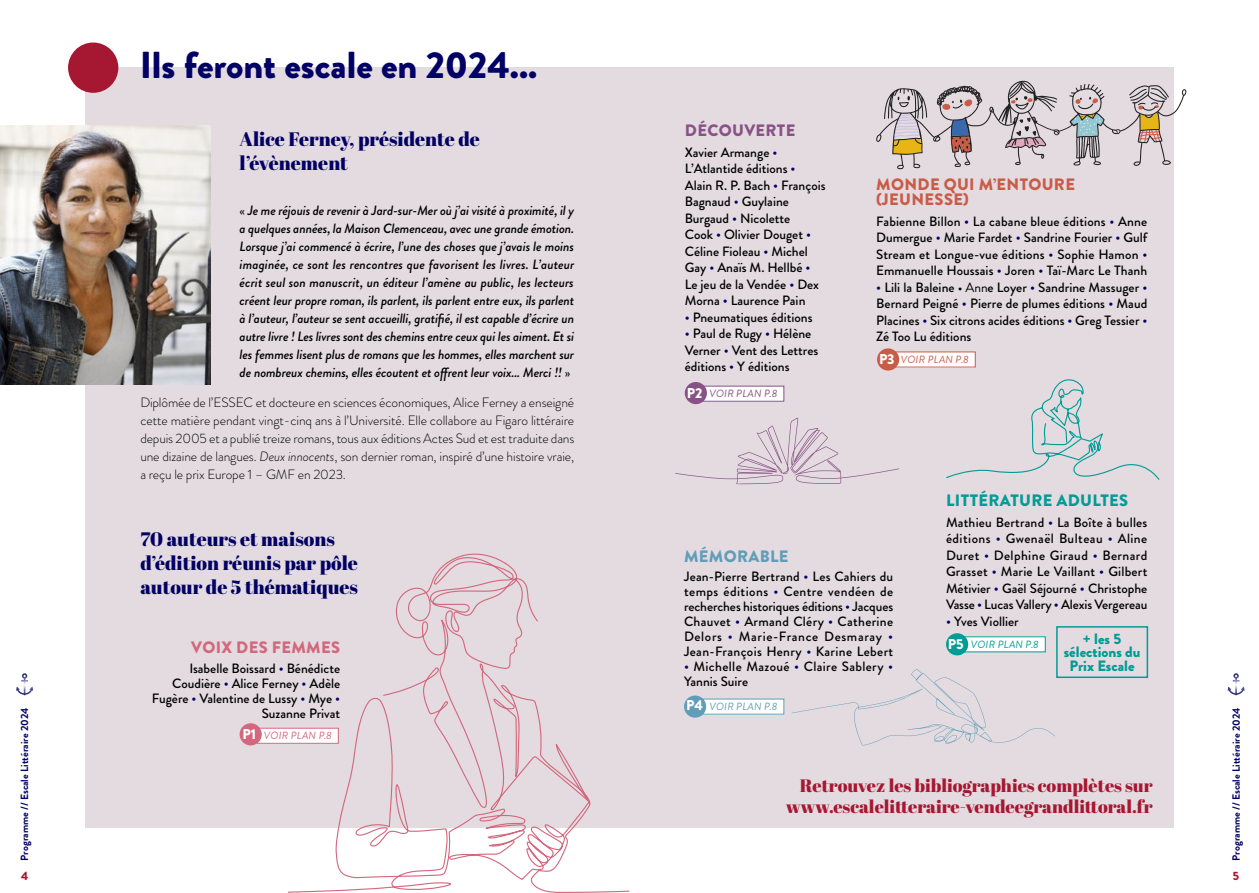
<style>
.page{position:relative;width:1259px;height:893px;background:#fff}
.page>*{position:absolute;margin:0;border:0;box-sizing:border-box;transform-origin:0 0}
.t1{font:900 37.5px "Brandon Grotesque";color:#020064}
.t2{font:19.5px/24px "Abril Fatface";color:#020064}
.t3{font:18px/21px "Abril Fatface";color:#a61731;text-align:right}
.t4{font:900 16.5px/15px "Brandon Grotesque";letter-spacing:.02em;color:#c95c47}
.t5{font:900 16.5px "Brandon Grotesque";letter-spacing:.02em;color:#009c95}
.t6{font:900 16.5px "Brandon Grotesque";letter-spacing:.02em;color:#d3677d}
.t7{font:900 16.5px "Brandon Grotesque";letter-spacing:.02em;color:#895186}
.t8{font:900 16.5px "Brandon Grotesque";letter-spacing:.02em;color:#609db9}
.t9{font:900 15px/13.5px "Brandon Grotesque";color:#009c95;text-align:center}
.t10{font:900 14.25px "Brandon Grotesque";letter-spacing:-.005em;color:#fff}
.t11{font:500 13.5px/16.5px "Brandon Grotesque";color:#000;text-align:justify}
.t12{font:italic 500 13.5px/18px "Brandon Grotesque";letter-spacing:-.01em;color:#000;text-align:justify}
.t13{font:300 13.5px/18px "Brandon Grotesque";letter-spacing:-.01em;color:#000;text-align:justify}
.t14{font:500 13.5px/15px "Brandon Grotesque";letter-spacing:.025em;color:#000}
.t15{font:900 12px "Brandon Grotesque";color:#a61731}
.t16{font:700 10.5px "Brandon Grotesque";color:#020064}
.t17{font:italic 10.5px "Brandon Grotesque";letter-spacing:.02em;color:#d3677d}
.t18{font:italic 10.5px "Brandon Grotesque";letter-spacing:.02em;color:#895186}
.t19{font:italic 10.5px "Brandon Grotesque";letter-spacing:.02em;color:#609db9}
.t20{font:italic 10.5px "Brandon Grotesque";letter-spacing:.02em;color:#009c95}
.t21{font:italic 10.5px "Brandon Grotesque";letter-spacing:.02em;color:#c95c47}
.s1{font-weight:400;font-style:normal}
.s2{font-style:italic}
.s3{color:#020064}
.s4{font-weight:400}
</style>
<div class="page">
<svg style="left:16px;top:673px;width:17px;height:22px"></svg>
<svg style="left:1227px;top:673px;width:17px;height:22px"></svg>
<div style="left:85px;top:68px;width:489px;height:760px;background:#e3dbe0"></div>
<div style="left:566px;top:68px;width:608px;height:760px;background:#e3dbe0"></div>
<div style="left:68px;top:43px;width:50px;height:50px;background:#a61731;border-radius:50%"></div>
<img style="left:0;top:125px;width:211px;height:259px">
<svg style="left:287px;top:553px;width:343px;height:340px"></svg>
<svg style="left:876px;top:80px;width:310px;height:89px"></svg>
<svg style="left:675px;top:417px;width:224px;height:67px"></svg>
<svg style="left:791px;top:669px;width:264px;height:77px"></svg>
<svg style="left:946px;top:379px;width:214px;height:101px"></svg>
<div style="left:257px;top:728px;width:81px;height:15px;background:#fff"></div>
<div style="left:257px;top:728px;width:81px;height:15px;border:1px solid #d3677d"></div>
<div style="left:703px;top:386px;width:81px;height:15px;background:#fff"></div>
<div style="left:703px;top:699px;width:81px;height:15px;background:#fff"></div>
<div style="left:964px;top:637px;width:81px;height:15px;background:#fff"></div>
<div style="left:894px;top:352px;width:81px;height:15px;background:#fff"></div>
<div style="left:240px;top:723px;width:22px;height:22px;background:#d3677d;border-radius:50%"></div>
<div style="left:685px;top:382px;width:22px;height:22px;background:#895186;border-radius:50%"></div>
<div style="left:877px;top:348px;width:22px;height:23px;background:#c95c47;border-radius:50%"></div>
<div style="left:684px;top:695px;width:22px;height:23px;background:#609db9;border-radius:50%"></div>
<div style="left:946px;top:633px;width:22px;height:22px;background:#009c95;border-radius:50%"></div>
<div style="left:1056px;top:626px;width:92px;height:52px;border:2px solid #009c95"></div>
<h1 class="t1" style="left:140px;top:38px;width:399px">Ils feront escale en 2024...</h1>
<h2 class="t2" style="left:240px;top:127px;width:242px">Alice Ferney, présidente de l’évènement</h2>
<p class="t12" style="left:240px;top:201px;width:336px"><span class="s1">«</span> Je me réjouis de revenir à Jard-sur-Mer où j’ai visité à proximité, il y a quelques années, la Maison Clemenceau, avec une grande émotion.<br>Lorsque j’ai commencé à écrire, l’une des choses que j’avais le moins imaginée, ce sont les rencontres que favorisent les livres. L’auteur écrit seul son manuscrit, un éditeur l’amène au public, les lecteurs créent leur propre roman, ils parlent, ils parlent entre eux, ils parlent à l’auteur, l’auteur se sent accueilli, gratifié, il est capable d’écrire un autre livre ! Les livres sont des chemins entre ceux qui les aiment. Et si les femmes lisent plus de romans que les hommes, elles marchent sur de nombreux chemins, elles écoutent et offrent leur voix... Merci !! <span class="s1">»</span></p>
<p class="t13" style="left:140px;top:393px;width:436px">Diplômée de l’ESSEC et docteure en sciences économiques, Alice Ferney a enseigné cette matière pendant vingt-cinq ans à l’Université. Elle collabore au Figaro littéraire depuis 2005 et a publié treize romans, tous aux éditions Actes Sud et est traduite dans une dizaine de langues. <span class="s2">Deux innocents</span>, son dernier roman, inspiré d’une histoire vraie, a reçu le prix Europe 1 – GMF en 2023.</p>
<p class="t7" style="left:685px;top:119px;width:112px">DÉCOUVERTE</p>
<p class="t11" style="left:685px;top:144px;width:142px;text-align:left">Xavier Armange <span class="s3">•<br></span>L’Atlantide éditions <span class="s3">•<br></span>Alain R. P. Bach <span class="s3">•</span> François<br>Bagnaud <span class="s3">•</span> Guylaine<br>Burgaud <span class="s3">•</span> Nicolette<br>Cook <span class="s3">•</span> Olivier Douget <span class="s3">•<br></span>Céline Fioleau <span class="s3">•</span> Michel<br>Gay <span class="s3">•</span> Anaïs M. Hellbé <span class="s3">•<br></span>Le jeu de la Vendée <span class="s3">•</span> Dex<br>Morna <span class="s3">•</span> Laurence Pain</p>
<p class="t11" style="left:685px;top:309px;width:129px"><span class="s3">•</span> Pneumatiques éditions</p>
<p class="t11" style="left:685px;top:326px;width:135px;text-align:left"><span class="s3">•</span> Paul de Rugy <span class="s3">•</span> Hélène<br>Verner <span class="s3">•</span> Vent des Lettres éditions <span class="s3">•</span> Y éditions</p>
<p class="t10" style="left:687px;top:383px;width:17px">P2</p>
<p class="t18" style="left:709px;top:387px;width:69px">VOIR PLAN P.8</p>
<p class="t4" style="left:876px;top:177px;width:200px">MONDE QUI M’ENTOURE (JEUNESSE)</p>
<p class="t11" style="left:876px;top:213px;width:273px">Fabienne Billon <span class="s3">•</span> La cabane bleue éditions <span class="s3">•</span> Anne Dumergue <span class="s3">•</span> Marie Fardet <span class="s3">•</span> Sandrine Fourier <span class="s3">•</span> Gulf Stream et Longue-vue éditions <span class="s3">•</span> Sophie Hamon <span class="s3">• </span>Emmanuelle Houssais <span class="s3">•</span> Joren <span class="s3">•</span> Taï-Marc Le Thanh</p>
<p class="t11" style="left:876px;top:279px;width:273px"><span class="s3">•</span> Lili la Baleine <span class="s4">• Ann</span>e Loyer <span class="s3">•</span> Sandrine Massuger <span class="s3">• </span>Bernard Peigné <span class="s3">•</span> Pierre de plumes éditions <span class="s3">•</span> Maud Placines <span class="s3">•</span> Six citrons acides éditions <span class="s3">•</span> Greg Tessier <span class="s3">• </span>Zé Too Lu éditions</p>
<p class="t10" style="left:879px;top:349px;width:17px">P3</p>
<p class="t21" style="left:901px;top:352px;width:69px">VOIR PLAN P.8</p>
<p class="t5" style="left:946px;top:489px;width:184px">LITTÉRATURE ADULTES</p>
<p class="t11" style="left:946px;top:514px;width:203px">Mathieu Bertrand <span class="s3">•</span> La Boîte à bulles éditions <span class="s3">•</span> Gwenaël Bulteau <span class="s3">•</span> Aline Duret <span class="s3">•</span> Delphine Giraud <span class="s3">•</span> Bernard Grasset <span class="s3">•</span> Marie Le Vaillant <span class="s3">•</span> Gilbert Métivier <span class="s3">•</span> Gaël Séjourné <span class="s3">•</span> Christophe Vasse <span class="s3">•</span> Lucas Vallery <span class="s3">•</span> Alexis Vergereau</p>
<p class="t11" style="left:946px;top:613px;width:74px"><span class="s3">•</span> Yves Viollier</p>
<h2 class="t2" style="left:140px;top:526px;width:219px">70 auteurs et maisons d’édition réunis par pôle autour de 5 thématiques</h2>
<p class="t8" style="left:684px;top:545px;width:106px">MÉMORABLE</p>
<p class="t11" style="left:684px;top:569px;width:211px;line-height:15px">Jean-Pierre Bertrand <span class="s3">•</span> Les Cahiers du temps éditions <span class="s3">•</span> Centre vendéen de recherches historiques éditions <span class="s3">•</span> Jacques Chauvet <span class="s3">•</span> Armand Cléry <span class="s3">•</span> Catherine Delors <span class="s3">•</span> Marie-France Desmaray <span class="s3">• </span>Jean-François Henry <span class="s3">•</span> Karine Lebert</p>
<p class="t14" style="left:684px;top:659px;width:211px"><span class="s3">•</span> Michelle Mazoué <span class="s3">•</span> Claire Sablery <span class="s3">•<br></span>Yannis Suire</p>
<p class="t10" style="left:948px;top:634px;width:17px">P5</p>
<p class="t9" style="left:1063px;top:632px;width:78px">+ les 5 sélections du<br>Prix Escale</p>
<p class="t20" style="left:971px;top:637px;width:69px">VOIR PLAN P.8</p>
<p class="t6" style="left:191px;top:636px;width:150px">VOIX DES FEMMES</p>
<p class="t11" style="left:152px;top:661px;width:190px;line-height:15px;text-align:right">Isabelle Boissard <span class="s3">•</span> Bénédicte<br>Coudière <span class="s3">•</span> Alice Ferney <span class="s3">•</span> Adèle<br>Fugère <span class="s3">•</span> Valentine de Lussy <span class="s3">•</span> Mye <span class="s3">•<br></span>Suzanne Privat</p>
<p class="t10" style="left:686px;top:695px;width:18px">P4</p>
<p class="t19" style="left:709px;top:699px;width:69px">VOIR PLAN P.8</p>
<p class="t16" style="left:17px;top:861px;width:155px;rotate:-90deg">Programme // Escale Littéraire 2024</p>
<p class="t16" style="left:1228px;top:861px;width:155px;rotate:-90deg">Programme // Escale Littéraire 2024</p>
<p class="t10" style="left:243px;top:724px;width:15px">P1</p>
<p class="t17" style="left:264px;top:729px;width:69px">VOIR PLAN P.8</p>
<h3 class="t3" style="left:786px;top:774px;width:368px">Retrouvez les bibliographies complètes sur www.escalelitteraire-vendeegrandlittoral.fr</h3>
<p class="t15" style="left:21px;top:867px;width:9px">4</p>
<p class="t15" style="left:1233px;top:867px;width:8px">5</p>
</div>
